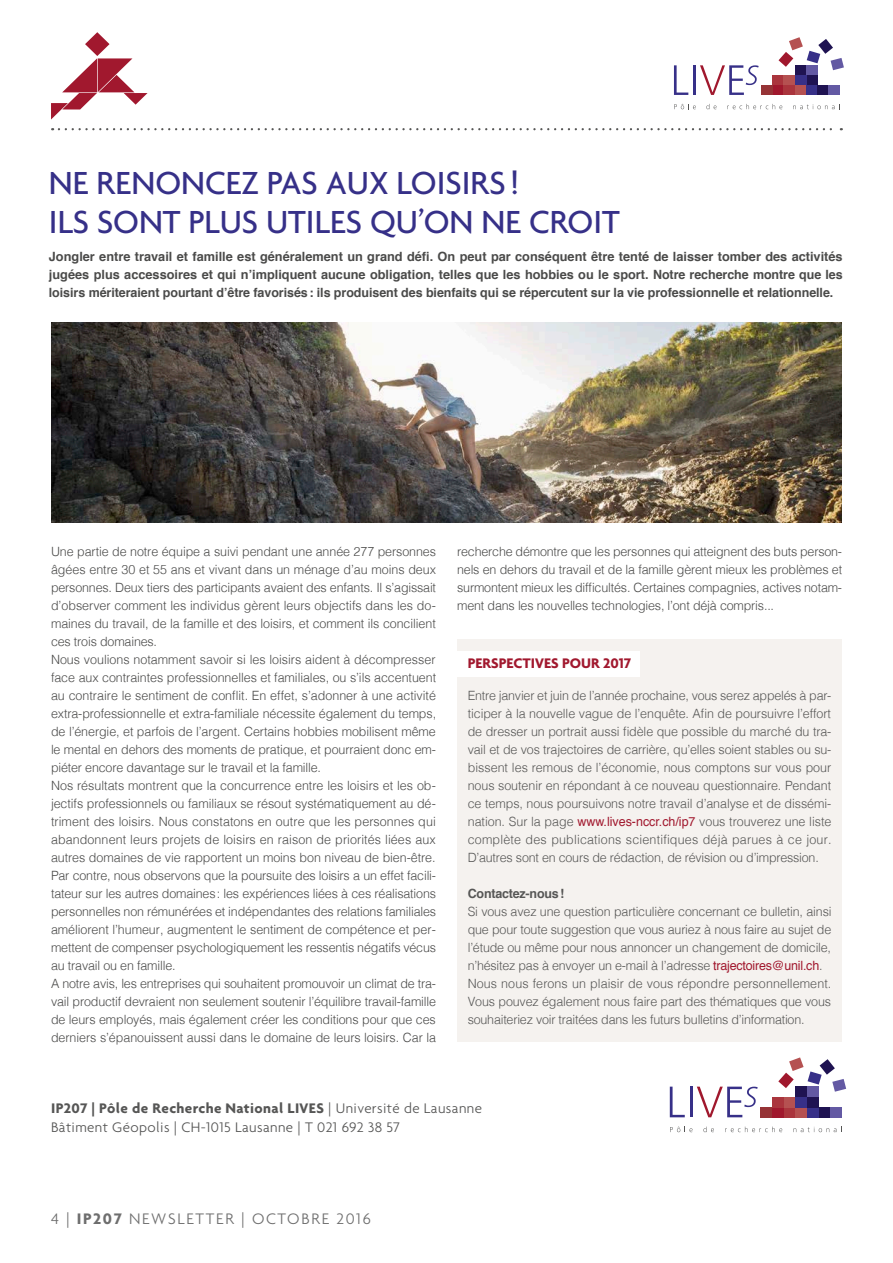
<style>
.page{position:relative;width:893px;height:1263px;background:#fff}
.page>*{position:absolute;margin:0;border:0;box-sizing:border-box;transform-origin:0 0}
.t1{font:500 34.5px "Agenda";color:#363088}
.t2{font:300 16.5px "Agenda";letter-spacing:.1em;color:#6e6e6e}
.t3{font:700 15px "Agenda";letter-spacing:.025em;color:#565655}
.t4{font:300 15px "Agenda";letter-spacing:.025em;color:#565655}
.t5{font:700 15px "Agenda";color:#a1182e}
.t6{font:300 12.75px/18px "Helvetica";letter-spacing:-.015em;color:#4a4a49;text-align:justify}
.t7{font:300 12.75px/18px "Helvetica";letter-spacing:-.015em;color:#565655;text-align:justify}
.t8{font:700 12.75px/18px "Helvetica";letter-spacing:-.005em;color:#4a4a49;text-align:justify}
.t9{font:700 12.75px "Helvetica";letter-spacing:-.015em;color:#565655}
.s1{font-weight:400;color:#a1182e}
.s2{font-weight:300}
.s3{font-weight:700}
</style>
<div class="page">
<svg style="left:59px;top:128px;width:783px;height:2px"></svg>
<svg style="left:674px;top:65px;width:14px;height:30px"></svg>
<hr style="left:693px;top:65px;width:3px;height:30px;background:#373088">
<svg style="left:700px;top:65px;width:59px;height:30px"></svg>
<div style="left:772px;top:85px;width:12px;height:10px;background:#a0182d"></div>
<div style="left:784px;top:85px;width:11px;height:10px;background:#aa353d"></div>
<div style="left:795px;top:85px;width:11px;height:10px;background:#b55151"></div>
<div style="left:806px;top:85px;width:11px;height:10px;background:#373088"></div>
<div style="left:761px;top:85px;width:11px;height:10px;background:#963336"></div>
<div style="left:817px;top:85px;width:12px;height:10px;background:#1f1352"></div>
<div style="left:829px;top:85px;width:11px;height:10px;background:#6359a3"></div>
<div style="left:806px;top:75px;width:11px;height:10px;background:#1f1352"></div>
<div style="left:772px;top:75px;width:12px;height:10px;background:#aa353d"></div>
<div style="left:784px;top:75px;width:11px;height:10px;background:#b55151"></div>
<div style="left:795px;top:75px;width:11px;height:10px;background:#373088"></div>
<div style="left:795px;top:65px;width:11px;height:10px;background:#1f1352"></div>
<div style="left:806px;top:65px;width:11px;height:10px;background:#6359a3"></div>
<svg style="left:778px;top:37px;width:66px;height:33px"></svg>
<svg style="left:674px;top:104px;width:22px;height:5px"></svg>
<svg style="left:706px;top:104px;width:10px;height:5px"></svg>
<svg style="left:727px;top:104px;width:55px;height:5px"></svg>
<svg style="left:793px;top:104px;width:47px;height:5px"></svg>
<svg style="left:51px;top:32px;width:97px;height:88px"></svg>
<svg style="left:670px;top:1086px;width:15px;height:31px"></svg>
<hr style="left:690px;top:1086px;width:2px;height:31px;background:#373088">
<svg style="left:697px;top:1086px;width:61px;height:31px"></svg>
<div style="left:772px;top:1107px;width:12px;height:10px;background:#a0182d"></div>
<div style="left:784px;top:1107px;width:11px;height:10px;background:#aa353d"></div>
<div style="left:795px;top:1107px;width:12px;height:10px;background:#b55151"></div>
<div style="left:807px;top:1107px;width:12px;height:10px;background:#373088"></div>
<div style="left:760px;top:1107px;width:12px;height:10px;background:#963336"></div>
<div style="left:819px;top:1107px;width:11px;height:10px;background:#1f1352"></div>
<div style="left:830px;top:1107px;width:12px;height:10px;background:#6359a3"></div>
<div style="left:807px;top:1097px;width:12px;height:10px;background:#1f1352"></div>
<div style="left:772px;top:1097px;width:12px;height:10px;background:#aa353d"></div>
<div style="left:784px;top:1097px;width:11px;height:10px;background:#b55151"></div>
<div style="left:795px;top:1097px;width:12px;height:10px;background:#373088"></div>
<div style="left:795px;top:1087px;width:12px;height:10px;background:#1f1352"></div>
<div style="left:807px;top:1087px;width:12px;height:10px;background:#6359a3"></div>
<svg style="left:778px;top:1057px;width:68px;height:35px"></svg>
<svg style="left:670px;top:1126px;width:22px;height:6px"></svg>
<svg style="left:703px;top:1126px;width:11px;height:6px"></svg>
<svg style="left:725px;top:1126px;width:57px;height:6px"></svg>
<svg style="left:793px;top:1126px;width:49px;height:6px"></svg>
<div style="left:457px;top:639px;width:385px;height:403px;background:#f5f2ef"></div>
<div style="left:457px;top:651px;width:183px;height:26px;background:#fff"></div>
<img style="left:51px;top:322px;width:791px;height:200px">
<p class="t1" style="left:49px;top:162px;width:472px">NE RENONCEZ PAS AUX LOISIRS !</p>
<p class="t1" style="left:49px;top:201px;width:572px">ILS SONT PLUS UTILES QU’ON NE CROIT</p>
<p class="t8" style="left:49px;top:248px;width:795px">Jongler entre travail et famille est généralement un grand défi. On peut par conséquent être tenté de laisser tomber des activités jugées plus accessoires et qui n’impliquent aucune obligation, telles que les hobbies ou le sport. Notre recherche montre que les loisirs mériteraient pourtant d’être favorisés: ils produisent des bienfaits qui se répercutent sur la vie professionnelle et relationnelle.</p>
<p class="t6" style="left:51px;top:542px;width:387px">Une partie de notre équipe a suivi pendant une année 277 personnes âgées entre 30 et 55 ans et vivant dans un ménage d’au moins deux personnes. Deux tiers des participants avaient des enfants. Il s’agissait d’observer comment les individus gèrent leurs objectifs dans les do&shy;maines du travail, de la famille et des loisirs, et comment ils concilient ces trois domaines.</p>
<p class="t6" style="left:51px;top:650px;width:387px">Nous voulions notamment savoir si les loisirs aident à décompresser face aux contraintes professionnelles et familiales, ou s’ils accentuent au contraire le sentiment de conflit. En effet, s’adonner à une activité extra-professionnelle et extra-familiale nécessite également du temps, de l’énergie, et parfois de l’argent. Certains hobbies mobilisent même le mental en dehors des moments de pratique, et pourraient donc em&shy;piéter encore davantage sur le travail et la famille.</p>
<p class="t6" style="left:51px;top:776px;width:387px">Nos résultats montrent que la concurrence entre les loisirs et les ob&shy;jectifs professionnels ou familiaux se résout systématiquement au dé&shy;triment des loisirs. Nous constatons en outre que les personnes qui abandonnent leurs projets de loisirs en raison de priorités liées aux autres domaines de vie rapportent un moins bon niveau de bien-être.<br>Par contre, nous observons que la poursuite des loisirs a un effet facili&shy;tateur sur les autres domaines: les expériences liées à ces réalisations personnelles non rémunérées et indépendantes des relations familiales améliorent l’humeur, augmentent le sentiment de compétence et per&shy;mettent de compenser psychologiquement les ressentis négatifs vécus au travail ou en famille.</p>
<p class="t6" style="left:51px;top:974px;width:387px">A notre avis, les entreprises qui souhaitent promouvoir un climat de tra&shy;vail productif devraient non seulement soutenir l’équilibre travail-famille de leurs employés, mais également créer les conditions pour que ces derniers s’épanouissent aussi dans le domaine de leurs loisirs. Car la</p>
<p class="t6" style="left:457px;top:542px;width:387px">recherche démontre que les personnes qui atteignent des buts person&shy;nels en dehors du travail et de la famille gèrent mieux les problèmes et surmontent mieux les difficultés. Certaines compagnies, actives notam&shy;ment dans les nouvelles technologies, l’ont déjà compris...</p>
<p class="t5" style="left:468px;top:654px;width:165px">PERSPECTIVES POUR 2017</p>
<p class="t7" style="left:468px;top:686px;width:365px">Entre janvier et juin de l’année prochaine, vous serez appelés à par&shy;ticiper à la nouvelle vague de l’enquête. Afin de poursuivre l’effort de dresser un portrait aussi fidèle que possible du marché du tra&shy;vail et de vos trajectoires de carrière, qu’elles soient stables ou su&shy;bissent les remous de l’économie, nous comptons sur vous pour nous soutenir en répondant à ce nouveau questionnaire. Pendant ce temps, nous poursuivons notre travail d’analyse et de dissémi&shy;nation. Sur la page <span class="s1">www.lives-nccr.ch/ip7</span> vous trouverez une liste complète des publications scientifiques déjà parues à ce jour.<br>D’autres sont en cours de rédaction, de révision ou d’impression.</p>
<p class="t9" style="left:468px;top:883px;width:98px">Contactez-nous!</p>
<p class="t7" style="left:468px;top:902px;width:365px">Si vous avez une question particulière concernant ce bulletin, ainsi que pour toute suggestion que vous auriez à nous faire au sujet de l’étude ou même pour nous annoncer un changement de domicile, n’hésitez pas à envoyer un e-mail à l’adresse <span class="s1">trajectoires@unil.ch</span>.</p>
<p class="t7" style="left:468px;top:974px;width:365px">Nous nous ferons un plaisir de vous répondre personnellement.<br>Vous pouvez également nous faire part des thématiques que vous souhaiteriez voir traitées dans les futurs bulletins d’information.</p>
<p class="t3" style="left:51px;top:1099px;width:432px">IP207 | Pôle de Recherche National LIVES <span class="s2">| Université de Lausanne</span></p>
<p class="t4" style="left:51px;top:1118px;width:350px">Bâtiment Géopolis | CH-1015 Lausanne | T 021 692 38 57</p>
<p class="t2" style="left:51px;top:1208px;width:321px">4 | <span class="s3">IP207</span> NEWSLETTER | OCTOBRE 2016</p>
</div>
